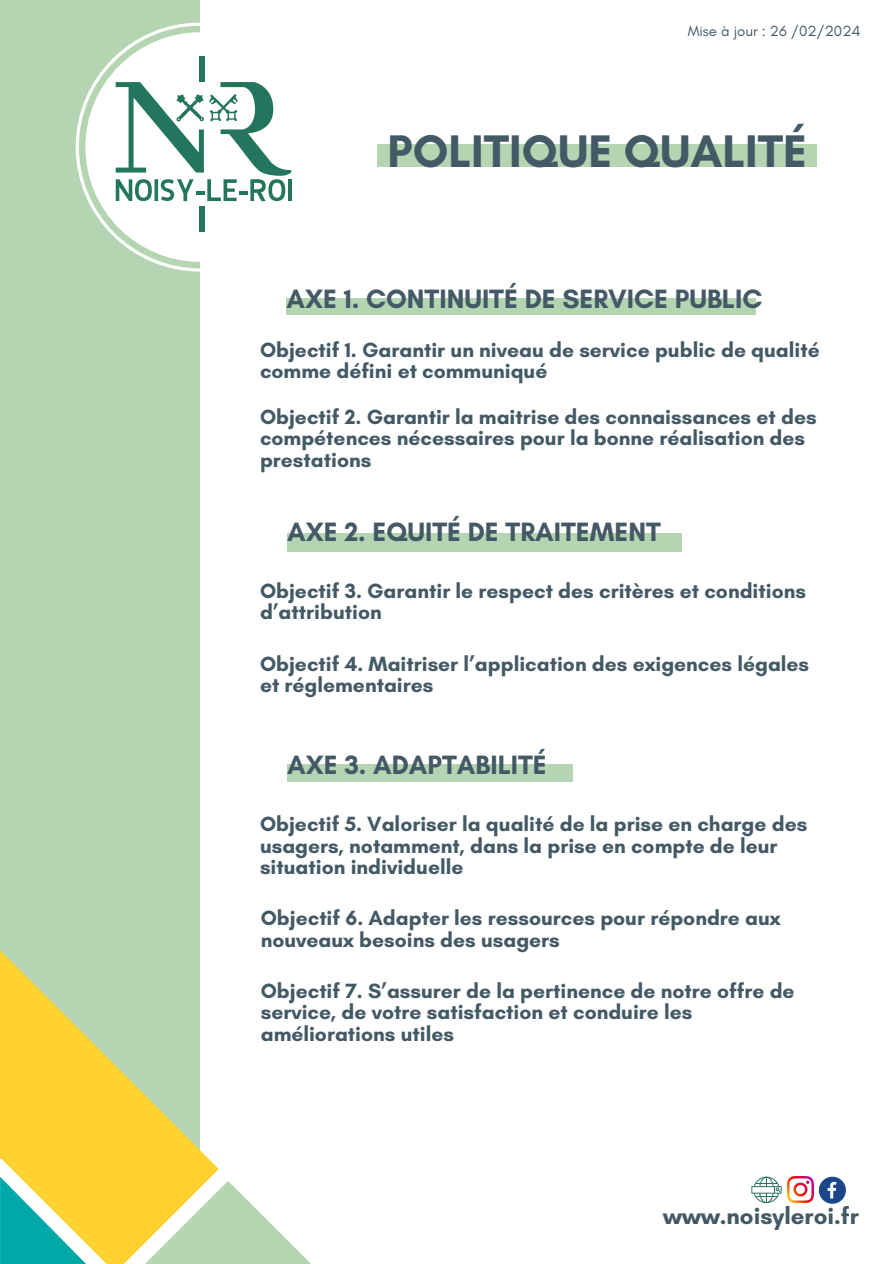
<style>
.page{position:relative;width:894px;height:1264px;background:#fff}
.page>*{position:absolute;margin:0;border:0;box-sizing:border-box;transform-origin:0 0}
.t1{font:700 46.5px "Glacial Indifference";color:#435966}
.t2{font:700 27px "Glacial Indifference";color:#435966}
.t3{font:700 24px "Glacial Indifference";color:#435966}
.t4{font:700 21px/21.3px "Glacial Indifference";color:#435966}
.t5{font:15px "Glacial Indifference";color:#435966}
</style>
<div class="page">
<div style="left:377px;top:144px;width:439px;height:23px;background:#b5d4b1"></div>
<svg style="left:219px;top:1181px;width:91px;height:82px"></svg>
<div style="left:0;top:0;width:200px;height:1158px;background:#b5d4b1"></div>
<div style="left:286px;top:298px;width:469px;height:16px;background:#b5d4b1"></div>
<svg style="left:76px;top:23px;width:124px;height:248px"></svg>
<div style="left:85px;top:32px;width:230px;height:230px;background:#fff;border-radius:50%"></div>
<div style="left:199px;top:56px;width:5px;height:26px;background:#23765d"></div>
<div style="left:199px;top:206px;width:5px;height:26px;background:#23765d"></div>
<svg style="left:116px;top:82px;width:176px;height:119px"></svg>
<hr style="left:288px;top:179px;width:3px;height:22px;background:#23765d">
<svg style="left:0;top:950px;width:219px;height:313px;fill:#ffd230"></svg>
<div style="left:287px;top:533px;width:394px;height:18px;background:#b5d4b1"></div>
<img style="left:787px;top:1176px;width:25px;height:26px">
<svg style="left:751px;top:1176px;width:30px;height:26px"></svg>
<svg style="left:818px;top:1176px;width:27px;height:27px"></svg>
<div style="left:287px;top:764px;width:285px;height:17px;background:#b5d4b1"></div>
<p class="t5" style="left:687px;top:22px;width:174px">Mise à jour : 26 /02/2024</p>
<p class="t1" style="left:387px;top:122px;width:421px">POLITIQUE QUALITÉ</p>
<h1 class="t2" style="left:286px;top:282px;width:477px">AXE 1. CONTINUITÉ DE SERVICE PUBLIC</h1>
<h2 class="t4" style="left:260px;top:339px;width:561px">Objectif 1. Garantir un niveau de service public de qualité comme défini et communiqué</h2>
<h4 class="t4" style="left:260px;top:406px;width:558px">Objectif 2. Garantir la maitrise des connaissances et des compétences nécessaires pour la bonne réalisation des prestations</h4>
<h4 class="t2" style="left:287px;top:515px;width:375px">AXE 2. EQUITÉ DE TRAITEMENT</h4>
<h4 class="t4" style="left:260px;top:580px;width:547px">Objectif 3. Garantir le respect des critères et conditions d’attribution</h4>
<h4 class="t4" style="left:260px;top:652px;width:550px">Objectif 4. Maitriser l’application des exigences légales et réglementaires</h4>
<h2 class="t2" style="left:287px;top:748px;width:261px">AXE 3. ADAPTABILITÉ</h2>
<h4 class="t4" style="left:260px;top:813px;width:548px">Objectif 5. Valoriser la qualité de la prise en charge des usagers, notamment, dans la prise en compte de leur situation individuelle</h4>
<h2 class="t4" style="left:261px;top:907px;width:521px">Objectif 6. Adapter les ressources pour répondre aux nouveaux besoins des usagers</h2>
<h4 class="t4" style="left:261px;top:979px;width:535px">Objectif 7. S’assurer de la pertinence de notre offre de service, de votre satisfaction et conduire les améliorations utiles</h4>
<p class="t3" style="left:663px;top:1201px;width:197px">www.noisyleroi.fr</p>
</div>
